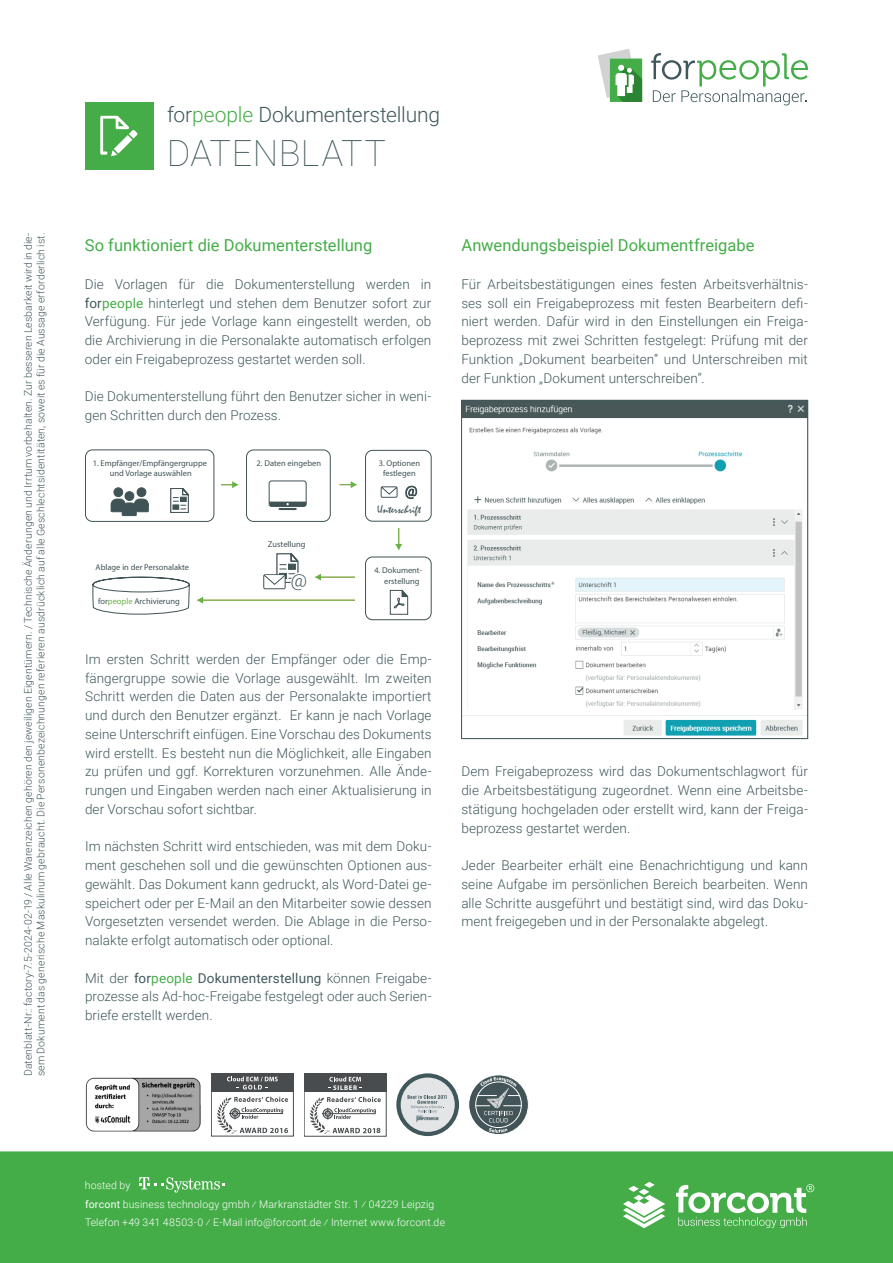
<style>
.page{position:relative;width:893px;height:1263px;background:#fff}
.page>*{position:absolute;margin:0;border:0;box-sizing:border-box;transform-origin:0 0}
.fc_Titel_H1{font:100 36px "Roboto";letter-spacing:.015em;color:#40585c}
.fc_Titel_H2{font:300 21px "Roboto";letter-spacing:-.005em;color:#40585c}
.fc_U2{font:16.5px "Roboto";letter-spacing:.005em;color:#44ad48}
.fc_Fließtext{font:300 13.5px/18.8px "Roboto";letter-spacing:.005em;color:#40585c;text-align:justify}
.Root{font:11.25px "Mistral";color:#405355}
.fc_Datenblattnummer{font:300 10.5px/12.6px "Roboto";letter-spacing:.015em;color:#40585c}
.fc_Absender_weiss{font:300 10.5px "Roboto";letter-spacing:.015em;color:#fff}
.Root-2{font:8.4px/10.1px "Myriad Pro";color:#405355;text-align:center}
.s1{color:#44ad48}
.s2{font-weight:400}
.s3{font-weight:400;color:#44ad48}
.s4{color:#68b144}
</style>
<div class="page">
<div style="left:0;top:1151px;width:893px;height:112px;background:#44ad48"></div>
<svg style="left:676px;top:1184px;width:138px;height:44px"></svg>
<svg style="left:623px;top:1182px;width:42px;height:46px"></svg>
<svg style="left:139px;top:1177px;width:85px;height:15px"></svg>
<svg style="left:92px;top:576px;width:98px;height:39px"></svg>
<hr style="left:202px;top:600px;width:153px;height:1px;background:#68b144">
<svg style="left:197px;top:597px;width:6px;height:7px"></svg>
<hr style="left:320px;top:577px;width:35px;height:1px;background:#68b144">
<svg style="left:315px;top:574px;width:6px;height:7px"></svg>
<svg style="left:85px;top:449px;width:246px;height:73px"></svg>
<svg style="left:340px;top:481px;width:17px;height:7px"></svg>
<img style="left:463px;top:402px;width:343px;height:334px">
<div style="left:461px;top:400px;width:347px;height:339px;border:1px solid #40585c"></div>
<svg style="left:469px;top:1075px;width:59px;height:59px"></svg>
<div style="left:469px;top:1075px;width:59px;height:60px;border:1px solid #fff;border-radius:50%"></div>
<svg style="left:476px;top:1082px;width:45px;height:45px"></svg>
<svg style="left:489px;top:1128px;width:18px;height:5px"></svg>
<svg style="left:476px;top:1077px;width:45px;height:45px;background:#6d7b7d"></svg>
<div style="left:211px;top:1073px;width:82px;height:18px;background:#494c4e"></div>
<svg style="left:227px;top:1076px;width:51px;height:13px"></svg>
<div style="left:211px;top:1073px;width:82px;height:63px;border:1px solid #494c4e"></div>
<svg style="left:217px;top:1097px;width:71px;height:37px"></svg>
<svg style="left:396px;top:1073px;width:63px;height:63px"></svg>
<div style="left:85px;top:102px;width:68px;height:68px;background:#44ad48"></div>
<svg style="left:100px;top:116px;width:38px;height:40px"></svg>
<img style="left:85px;top:1078px;width:115px;height:54px">
<svg style="left:651px;top:53px;width:157px;height:52px"></svg>
<svg style="left:598px;top:49px;width:44px;height:53px"></svg>
<div style="left:304px;top:1073px;width:82px;height:19px;background:#494c4e"></div>
<div style="left:304px;top:1073px;width:82px;height:63px;border:1px solid #4a4e4f"></div>
<svg style="left:310px;top:1097px;width:71px;height:37px"></svg>
<svg style="left:328px;top:1077px;width:34px;height:11px"></svg>
<svg style="left:365px;top:449px;width:67px;height:171px"></svg>
<svg style="left:263px;top:553px;width:36px;height:37px"></svg>
<p class="fc_Datenblattnummer" style="left:22px;top:1076px;width:845px;rotate:-90deg">Datenblatt-Nr.: factory-7.5-2024-02-19 / Alle Warenzeichen gehören den jeweiligen Eigentümern. / Technische Änderungen und Irrtum vorbehalten. Zur besseren Lesbarkeit wird in die&shy;sem Dokument das generische Maskulinum gebraucht. Die Personenbezeichnungen referieren ausdrücklich auf alle Geschlechtsidentitäten, soweit es für die Aussage erforderlich ist.</p>
<p class="fc_Titel_H2" style="left:167px;top:100px;width:274px">for<span class="s1">people</span> Dokumenterstellung</p>
<p class="fc_Titel_H1" style="left:167px;top:128px;width:221px">DATENBLATT</p>
<p class="fc_U2" style="left:85px;top:234px;width:289px">So funktioniert die Dokumenterstellung</p>
<p class="fc_Fließtext" style="left:85px;top:274px;width:348px">Die Vorlagen für die Dokumenterstellung werden in <span class="s2">for</span><span class="s3">people</span> hinterlegt und stehen dem Benutzer sofort zur Verfügung. Für jede Vorlage kann eingestellt werden, ob die Archivierung in die Personalakte automatisch erfolgen oder ein Freigabeprozess gestartet werden soll.</p>
<p class="fc_Fließtext" style="left:85px;top:387px;width:348px">Die Dokumenterstellung führt den Benutzer sicher in weni&shy;gen Schritten durch den Prozess.</p>
<p class="Root-2" style="left:93px;top:458px;width:116px">1. Empfänger/Empfängergruppe und Vorlage auswählen</p>
<p class="Root-2" style="left:96px;top:562px;width:95px">Ablage in der Personalakte</p>
<p class="Root-2" style="left:98px;top:596px;width:83px">for<span class="s4">people</span> Archivierung</p>
<p class="Root-2" style="left:257px;top:458px;width:66px">2. Daten eingeben</p>
<p class="Root-2" style="left:379px;top:458px;width:43px">3. Optionen festlegen</p>
<p class="Root-2" style="left:268px;top:538px;width:39px">Zustellung</p>
<p class="Root" style="left:377px;top:502px;width:45px">Unterschrift</p>
<p class="Root-2" style="left:374px;top:565px;width:49px">4. Dokument-</p>
<p class="Root-2" style="left:384px;top:575px;width:37px">erstellung</p>
<p class="fc_Fließtext" style="left:85px;top:649px;width:348px">Im ersten Schritt werden der Empfänger oder die Emp&shy;fängergruppe sowie die Vorlage ausgewählt. Im zweiten Schritt werden die Daten aus der Personalakte importiert und durch den Benutzer ergänzt. Er kann je nach Vorlage seine Unterschrift einfügen. Eine Vorschau des Dokuments wird erstellt. Es besteht nun die Möglichkeit, alle Eingaben zu prüfen und ggf. Korrekturen vorzunehmen. Alle Ände&shy;rungen und Eingaben werden nach einer Aktualisierung in der Vorschau sofort sichtbar.</p>
<p class="fc_Fließtext" style="left:85px;top:837px;width:348px">Im nächsten Schritt wird entschieden, was mit dem Doku&shy;ment geschehen soll und die gewünschten Optionen aus&shy;gewählt. Das Dokument kann gedruckt, als Word-Datei ge&shy;speichert oder per E-Mail an den Mitarbeiter sowie dessen Vorgesetzten versendet werden. Die Ablage in die Perso&shy;nalakte erfolgt automatisch oder optional.</p>
<p class="fc_Fließtext" style="left:85px;top:968px;width:348px">Mit der <span class="s2">for</span><span class="s3">people</span> <span class="s2">Dokumenterstellung</span> können Freigabe&shy;prozesse als Ad-hoc-Freigabe festgelegt oder auch Serien&shy;briefe erstellt werden.</p>
<p class="fc_U2" style="left:461px;top:234px;width:295px">Anwendungsbeispiel Dokumentfreigabe</p>
<p class="fc_Fließtext" style="left:461px;top:274px;width:348px">Für Arbeitsbestätigungen eines festen Arbeitsverhältnis&shy;ses soll ein Freigabeprozess mit festen Bearbeitern defi&shy;niert werden. Dafür wird in den Einstellungen ein Freiga&shy;beprozess mit zwei Schritten festgelegt: Prüfung mit der Funktion „Dokument bearbeiten“ und Unterschreiben mit der Funktion „Dokument unterschreiben“.</p>
<p class="fc_Fließtext" style="left:461px;top:762px;width:348px">Dem Freigabeprozess wird das Dokumentschlagwort für die Arbeitsbestätigung zugeordnet. Wenn eine Arbeitsbe&shy;stätigung hochgeladen oder erstellt wird, kann der Freiga&shy;beprozess gestartet werden.</p>
<p class="fc_Fließtext" style="left:461px;top:855px;width:348px">Jeder Bearbeiter erhält eine Benachrichtigung und kann seine Aufgabe im persönlichen Bereich bearbeiten. Wenn alle Schritte ausgeführt und bestätigt sind, wird das Doku&shy;ment freigegeben und in der Personalakte abgelegt.</p>
<p class="fc_Absender_weiss" style="left:85px;top:1178px;width:47px">hosted by</p>
<p class="fc_Absender_weiss" style="left:85px;top:1197px;width:351px"><span class="s2">forcont</span> business technology gmbh ⁄ Markranstädter Str. 1 ⁄ 04229 Leipzig</p>
<p class="fc_Absender_weiss" style="left:85px;top:1215px;width:362px">Telefon +49 341 48503-0 ⁄ E-Mail info@forcont.de ⁄ Internet www.forcont.de</p>
</div>
